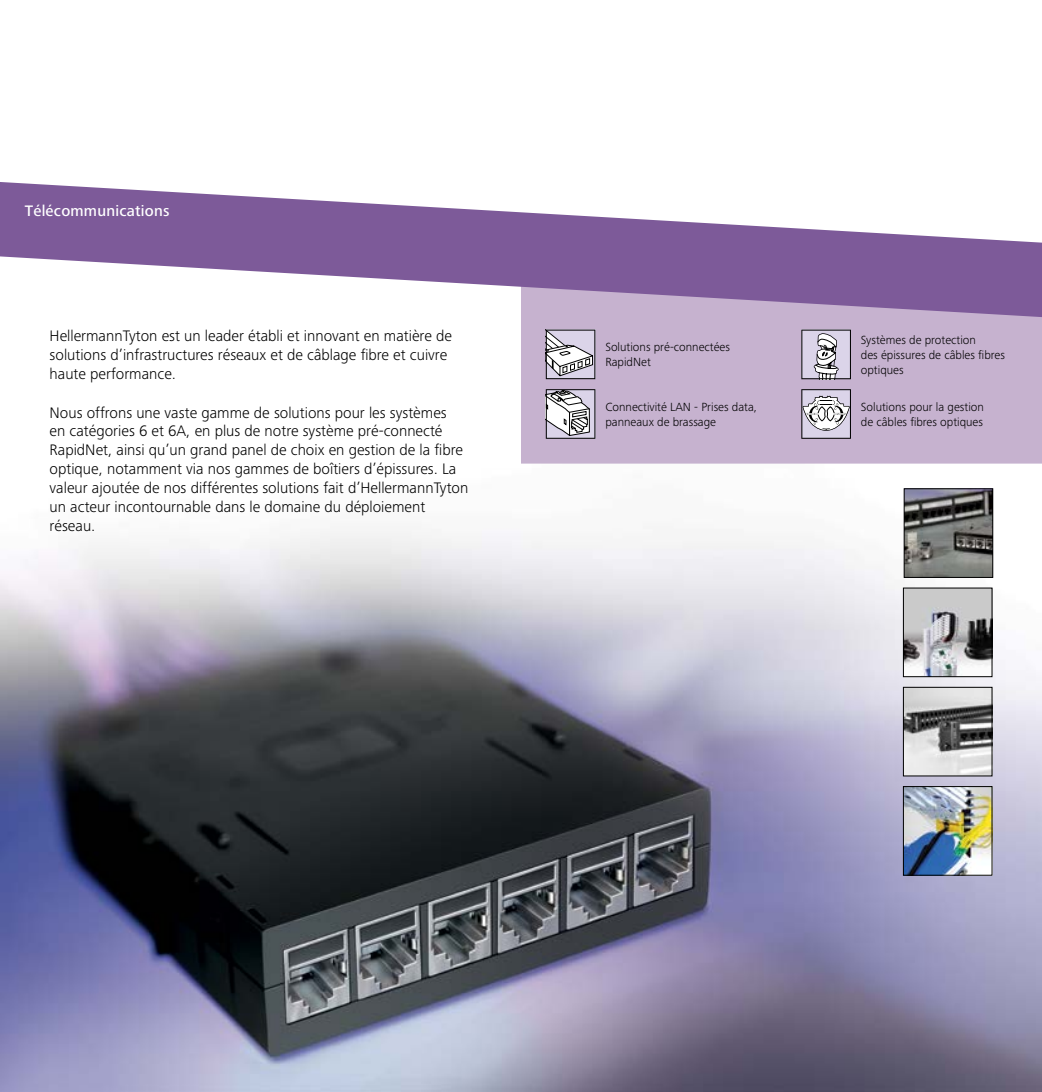
<style>
.page{position:relative;width:1042px;height:1092px;background:#fff}
.page>*{position:absolute;margin:0;border:0;box-sizing:border-box;transform-origin:0 0}
.t1{font:300 15.75px/18.9px "Frutiger Next LTW1 G";color:#000}
.t2{font:500 15.75px "Frutiger Next LTW1 G";letter-spacing:.015em;color:#fff}
.t3{font:300 12.25px/14.9px "Frutiger Next LTW1 G";color:#000}
</style>
<div class="page">
<img style="left:0;top:494px;width:1042px;height:597px">
<svg style="left:521px;top:317px;width:521px;height:177px;fill:#c6b2cf"></svg>
<svg style="left:546px;top:329px;width:49px;height:50px"></svg>
<svg style="left:801px;top:329px;width:50px;height:50px;background:#b9b5c2"></svg>
<svg style="left:546px;top:389px;width:49px;height:50px"></svg>
<svg style="left:801px;top:389px;width:50px;height:50px"></svg>
<img style="left:906px;top:490px;width:85px;height:85px">
<div style="left:904px;top:488px;width:89px;height:89px;border:1px solid #000"></div>
<img style="left:905px;top:589px;width:85px;height:86px">
<div style="left:903px;top:587px;width:89px;height:90px;border:1px solid #000"></div>
<img style="left:905px;top:689px;width:85px;height:85px">
<div style="left:903px;top:687px;width:89px;height:89px;border:1px solid #000"></div>
<img style="left:905px;top:788px;width:85px;height:85px">
<div style="left:903px;top:786px;width:89px;height:89px;border:1px solid #000"></div>
<svg style="left:0;top:182px;width:1042px;height:135px;fill:#7d5a99"></svg>
<p class="t2" style="left:25px;top:202px;width:146px">Télécommunications</p>
<p class="t1" style="left:50px;top:326px;width:404px">HellermannTyton est un leader établi et innovant en matière de solutions d’infrastructures réseaux et de câblage fibre et cuivre haute performance.</p>
<p class="t1" style="left:50px;top:403px;width:420px">Nous offrons une vaste gamme de solutions pour les systèmes<br>en catégories 6 et 6A, en plus de notre système pré-connecté RapidNet, ainsi qu’un grand panel de choix en gestion de la fibre optique, notamment via nos gammes de boîtiers d’épissures. La valeur ajoutée de nos différentes solutions fait d’HellermannTyton un acteur incontournable dans le domaine du déploiement réseau.</p>
<p class="t3" style="left:605px;top:340px;width:126px">Solutions pré-connectées<br>RapidNet</p>
<p class="t3" style="left:861px;top:332px;width:146px">Systèmes de protection<br>des épissures de câbles fibres optiques</p>
<p class="t3" style="left:605px;top:399px;width:153px">Connectivité LAN - Prises data, panneaux de brassage</p>
<p class="t3" style="left:861px;top:399px;width:125px">Solutions pour la gestion de câbles fibres optiques</p>
</div>
